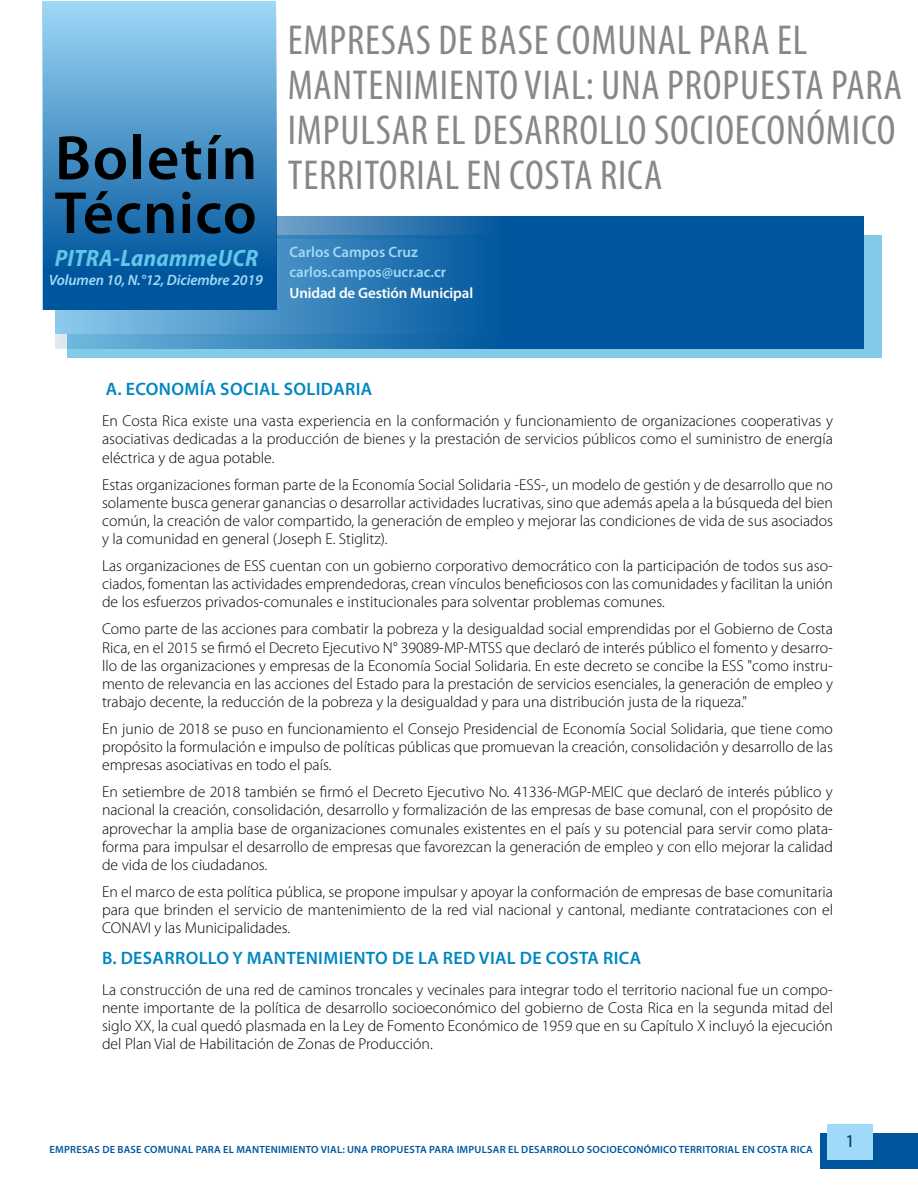
<style>
.page{position:relative;width:918px;height:1188px;background:#fff}
.page>*{position:absolute;margin:0;border:0;box-sizing:border-box;transform-origin:0 0}
.t1{font:600 63px "Myriad Pro";letter-spacing:.02em;color:#000}
.t2{font:600 60px "Myriad Pro";letter-spacing:.02em;color:#000}
.t3{font:condensed 42px/45px "Myriad Pro";letter-spacing:.02em;color:#878787}
.t4{font:italic 700 semi-condensed 23.7px "Myriad Pro";letter-spacing:.01em;color:#62c6e9}
.t5{font:600 18px "Myriad Pro";letter-spacing:.02em;color:#0086c1}
.t6{font:semi-expanded 18px "Myriad Pro";color:#023b5a}
.t7{font:300 15.75px/18.1px "Myriad Pro";color:#000;text-align:justify}
.t8{font:600 15px/19.5px "Myriad Pro";color:#a1daf8}
.t9{font:italic 600 15px "Myriad Pro";letter-spacing:-.01em;color:#a1daf8}
.t10{font:600 15px "Myriad Pro";letter-spacing:-.01em;color:#fff}
.t11{font:600 10.5px "Myriad Pro";letter-spacing:.02em;color:#00569d}
</style>
<div class="page">
<div style="left:820px;top:1134px;width:98px;height:35px;background:#00569d"></div>
<div style="left:828px;top:1124px;width:45px;height:35px;background:#a1daf8"></div>
<div style="left:67px;top:235px;width:814px;height:123px;background:#83c9e8"></div>
<svg style="left:55px;top:217px;width:809px;height:132px;background:#1668a9"></svg>
<div style="left:43px;top:0;width:233px;height:310px;background:linear-gradient(to bottom,#9ed7f6,#004893)"></div>
<h1 class="t1" style="left:55px;top:118px;width:204px">Boletín</h1>
<h2 class="t2" style="left:55px;top:175px;width:203px">Técnico</h2>
<h3 class="t4" style="left:55px;top:243px;width:205px">PITRA-LanammeUCR</h3>
<p class="t9" style="left:49px;top:271px;width:215px">Volumen 10, N.°12, Diciembre 2019</p>
<h3 class="t3" style="left:288px;top:17px;width:616px">EMPRESAS DE BASE COMUNAL PARA EL MANTENIMIENTO VIAL: UNA PROPUESTA PARA IMPULSAR EL DESARROLLO SOCIOECONÓMICO TERRITORIAL EN COSTA RICA</h3>
<p class="t8" style="left:290px;top:242px;width:158px">Carlos Campos Cruz carlos.campos@ucr.ac.cr</p>
<p class="t10" style="left:290px;top:283px;width:185px">Unidad de Gestión Municipal</p>
<p class="t5" style="left:106px;top:378px;width:268px">A. ECONOMÍA SOCIAL SOLIDARIA</p>
<p class="t7" style="left:102px;top:412px;width:732px">En Costa Rica existe una vasta experiencia en la conformación y funcionamiento de organizaciones cooperativas y asociativas dedicadas a la producción de bienes y la prestación de servicios públicos como el suministro de energía eléctrica y de agua potable.</p>
<p class="t7" style="left:102px;top:476px;width:732px">Estas organizaciones forman parte de la Economía Social Solidaria -ESS-, un modelo de gestión y de desarrollo que no solamente busca generar ganancias o desarrollar actividades lucrativas, sino que además apela a la búsqueda del bien común, la creación de valor compartido, la generación de empleo y mejorar las condiciones de vida de sus asociados y la comunidad en general (Joseph E. Stiglitz).</p>
<p class="t7" style="left:102px;top:557px;width:732px">Las organizaciones de ESS cuentan con un gobierno corporativo democrático con la participación de todos sus aso&shy;ciados, fomentan las actividades emprendedoras, crean vínculos beneficiosos con las comunidades y facilitan la unión de los esfuerzos privados-comunales e institucionales para solventar problemas comunes.</p>
<p class="t7" style="left:102px;top:620px;width:732px">Como parte de las acciones para combatir la pobreza y la desigualdad social emprendidas por el Gobierno de Costa Rica, en el 2015 se firmó el Decreto Ejecutivo N° 39089-MP-MTSS que declaró de interés público el fomento y desarro&shy;llo de las organizaciones y empresas de la Economía Social Solidaria. En este decreto se concibe la ESS "como instru&shy;mento de relevancia en las acciones del Estado para la prestación de servicios esenciales, la generación de empleo y trabajo decente, la reducción de la pobreza y la desigualdad y para una distribución justa de la riqueza."</p>
<p class="t7" style="left:102px;top:720px;width:732px">En junio de 2018 se puso en funcionamiento el Consejo Presidencial de Economía Social Solidaria, que tiene como propósito la formulación e impulso de políticas públicas que promuevan la creación, consolidación y desarrollo de las empresas asociativas en todo el país.</p>
<p class="t7" style="left:102px;top:783px;width:732px">En setiembre de 2018 también se firmó el Decreto Ejecutivo No. 41336-MGP-MEIC que declaró de interés público y nacional la creación, consolidación, desarrollo y formalización de las empresas de base comunal, con el propósito de aprovechar la amplia base de organizaciones comunales existentes en el país y su potencial para servir como plata&shy;forma para impulsar el desarrollo de empresas que favorezcan la generación de empleo y con ello mejorar la calidad de vida de los ciudadanos.</p>
<p class="t7" style="left:102px;top:883px;width:733px">En el marco de esta política pública, se propone impulsar y apoyar la conformación de empresas de base comunitaria para que brinden el servicio de mantenimiento de la red vial nacional y cantonal, mediante contrataciones con el CONAVI y las Municipalidades.</p>
<p class="t5" style="left:102px;top:946px;width:541px">B. DESARROLLO Y MANTENIMIENTO DE LA RED VIAL DE COSTA RICA</p>
<p class="t7" style="left:102px;top:981px;width:733px">La construcción de una red de caminos troncales y vecinales para integrar todo el territorio nacional fue un compo&shy;nente importante de la política de desarrollo socioeconómico del gobierno de Costa Rica en la segunda mitad del siglo XX, la cual quedó plasmada en la Ley de Fomento Económico de 1959 que en su Capítulo X incluyó la ejecución del Plan Vial de Habilitación de Zonas de Producción.</p>
<p class="t11" style="left:50px;top:1143px;width:765px">EMPRESAS DE BASE COMUNAL PARA EL MANTENIMIENTO VIAL: UNA PROPUESTA PARA IMPULSAR EL DESARROLLO SOCIOECONÓMICO TERRITORIAL EN COSTA RICA</p>
<p class="t6" style="left:845px;top:1131px;width:12px">1</p>
</div>
